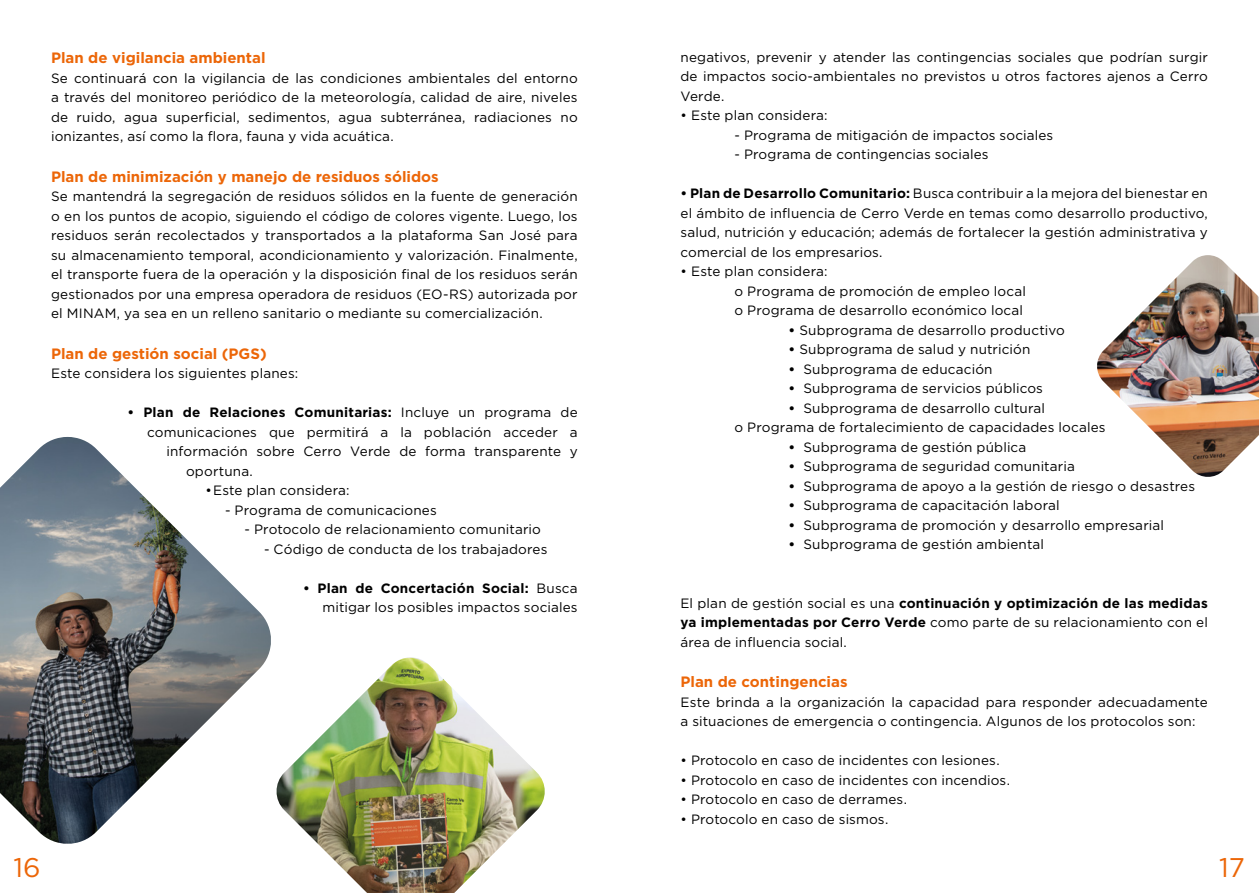
<style>
.page{position:relative;width:1259px;height:893px;background:#fff}
.page>*{position:absolute;margin:0;border:0;box-sizing:border-box;transform-origin:0 0}
.t1{font:27px "Gotham";color:#ec6608}
.t2{font:700 15px "Gotham";color:#ec6608}
.t3{font:13.5px/19.5px "Gotham";letter-spacing:.01em;color:#000;text-align:justify}
.t4{font:700 13.5px "Gotham";letter-spacing:.015em;color:#000}
.s1{font-weight:400}
.s2{font-weight:700}
</style>
<div class="page">
<img style="left:0;top:437px;width:271px;height:407px">
<img style="left:276px;top:657px;width:269px;height:236px">
<img style="left:1097px;top:255px;width:162px;height:222px">
<p class="t2" style="left:51px;top:48px;width:216px">Plan de vigilancia ambiental</p>
<p class="t3" style="left:51px;top:68px;width:528px">Se continuará con la vigilancia de las condiciones ambientales del entorno a través del monitoreo periódico de la meteorología, calidad de aire, niveles de ruido, agua superficial, sedimentos, agua subterránea, radiaciones no ionizantes, así como la flora, fauna y vida acuática.</p>
<p class="t2" style="left:51px;top:166px;width:389px">Plan de minimización y manejo de residuos sólidos</p>
<p class="t3" style="left:51px;top:186px;width:528px">Se mantendrá la segregación de residuos sólidos en la fuente de generación o en los puntos de acopio, siguiendo el código de colores vigente. Luego, los residuos serán recolectados y transportados a la plataforma San José para su almacenamiento temporal, acondicionamiento y valorización. Finalmente, el transporte fuera de la operación y la disposición final de los residuos serán gestionados por una empresa operadora de residuos (EO-RS) autorizada por el MINAM, ya sea en un relleno sanitario o mediante su comercialización.</p>
<p class="t2" style="left:51px;top:343px;width:217px">Plan de gestión social (PGS)</p>
<p class="t3" style="left:51px;top:363px;width:249px">Este considera los siguientes planes:</p>
<p class="t4" style="left:128px;top:403px;width:451px">• Plan de Relaciones Comunitarias: <span class="s1">Incluye un programa de</span></p>
<p class="t3" style="left:147px;top:422px;width:432px">comunicaciones que permitirá a la población acceder a</p>
<p class="t3" style="left:167px;top:441px;width:413px">información sobre Cerro Verde de forma transparente y</p>
<p class="t3" style="left:186px;top:461px;width:68px">oportuna.</p>
<p class="t3" style="left:205px;top:480px;width:146px">•Este plan considera:</p>
<p class="t3" style="left:225px;top:500px;width:213px">- Programa de comunicaciones</p>
<p class="t3" style="left:245px;top:519px;width:298px">- Protocolo de relacionamiento comunitario</p>
<p class="t3" style="left:264px;top:539px;width:285px">- Código de conducta de los trabajadores</p>
<p class="t3" style="left:303px;top:578px;width:276px;text-align:right"><span class="s2">• Plan de Concertación Social:</span> Busca mitigar los posibles impactos sociales</p>
<p class="t3" style="left:680px;top:47px;width:529px">negativos, prevenir y atender las contingencias sociales que podrían surgir de impactos socio-ambientales no previstos u otros factores ajenos a Cerro Verde.</p>
<p class="t3" style="left:680px;top:105px;width:149px">• Este plan considera:</p>
<p class="t3" style="left:734px;top:125px;width:320px">- Programa de mitigación de impactos sociales</p>
<p class="t3" style="left:734px;top:144px;width:255px">- Programa de contingencias sociales</p>
<p class="t3" style="left:680px;top:183px;width:529px"><span class="s2">• Plan de Desarrollo Comunitario:</span> Busca contribuir a la mejora del bienestar en el ámbito de influencia de Cerro Verde en temas como desarrollo productivo, salud, nutrición y educación; además de fortalecer la gestión administrativa y comercial de los empresarios.</p>
<p class="t3" style="left:734px;top:261px;width:293px;text-align:left;text-indent:-54px">• Este plan considera:<br>o Programa de promoción de empleo local o Programa de desarrollo económico local</p>
<p class="t3" style="left:788px;top:320px;width:278px"><span class="s2">•</span> Subprograma de desarrollo productivo</p>
<p class="t3" style="left:788px;top:339px;width:243px"><span class="s2">•</span> Subprograma de salud y nutrición</p>
<p class="t3" style="left:788px;top:359px;width:206px"><span class="s2">•</span> Subprograma de educación</p>
<p class="t3" style="left:788px;top:378px;width:256px"><span class="s2">•</span> Subprograma de servicios públicos</p>
<p class="t3" style="left:734px;top:398px;width:372px;text-align:center"><span class="s2">•</span> Subprograma de desarrollo cultural<br>o Programa de fortalecimiento de capacidades locales</p>
<p class="t3" style="left:788px;top:437px;width:239px"><span class="s2">•</span> Subprograma de gestión pública</p>
<p class="t3" style="left:788px;top:456px;width:288px"><span class="s2">•</span> Subprograma de seguridad comunitaria</p>
<p class="t3" style="left:788px;top:476px;width:408px"><span class="s2">•</span> Subprograma de apoyo a la gestión de riesgo o desastres</p>
<p class="t3" style="left:788px;top:495px;width:273px"><span class="s2">•</span> Subprograma de capacitación laboral</p>
<p class="t3" style="left:788px;top:515px;width:377px"><span class="s2">•</span> Subprograma de promoción y desarrollo empresarial</p>
<p class="t3" style="left:788px;top:534px;width:257px"><span class="s2">•</span> Subprograma de gestión ambiental</p>
<p class="t3" style="left:680px;top:593px;width:529px">El plan de gestión social es una <span class="s2">continuación y optimización de las medidas ya implementadas por Cerro Verde</span> como parte de su relacionamiento con el área de influencia social.</p>
<p class="t2" style="left:680px;top:672px;width:169px">Plan de contingencias</p>
<p class="t3" style="left:680px;top:692px;width:529px">Este brinda a la organización la capacidad para responder adecuadamente a situaciones de emergencia o contingencia. Algunos de los protocolos son:</p>
<p class="t3" style="left:680px;top:751px;width:321px">• Protocolo en caso de incidentes con lesiones.</p>
<p class="t3" style="left:680px;top:770px;width:331px">• Protocolo en caso de incidentes con incendios.</p>
<p class="t3" style="left:680px;top:789px;width:228px">• Protocolo en caso de derrames.</p>
<p class="t3" style="left:680px;top:809px;width:209px">• Protocolo en caso de sismos.</p>
<h1 class="t1" style="left:13px;top:851px;width:29px">16</h1>
<h1 class="t1" style="left:1219px;top:851px;width:27px">17</h1>
</div>
